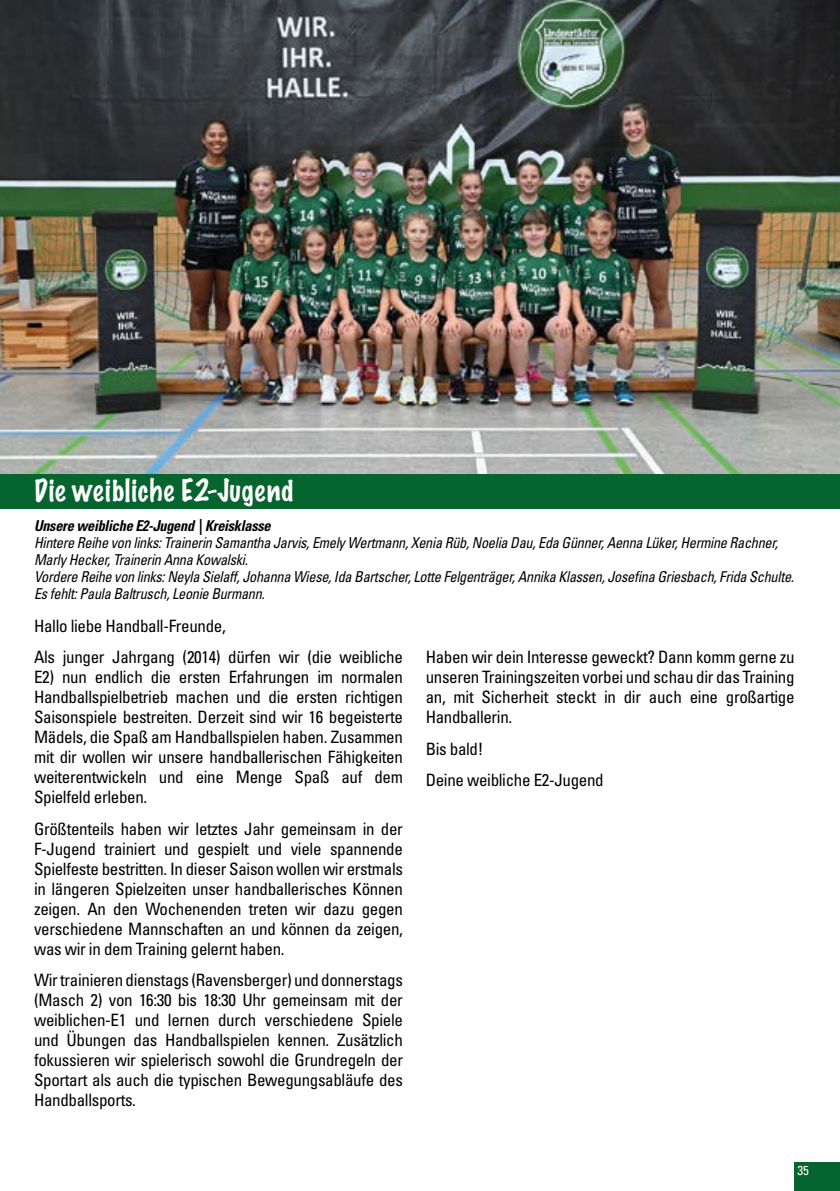
<style>
.page{position:relative;width:840px;height:1191px;background:#fff}
.page>*{position:absolute;margin:0;border:0;box-sizing:border-box;transform-origin:0 0}
.t1{font:100 28px "Marker Felt";letter-spacing:.03em;color:#fff}
.t2{font:condensed 17px/20px "Univers LT Std";letter-spacing:-.02em;color:#000;text-align:justify}
.t3{font:italic condensed 15px/17px "Univers LT Std";letter-spacing:-.02em;color:#000;scale:.95 1}
.t4{font:italic 700 condensed 15px "Univers LT Std";letter-spacing:-.02em;color:#000;scale:.95 1}
.t5{font:condensed 13px "Univers LT Std";color:#fff}
</style>
<div class="page">
<img style="left:0;top:0;width:839px;height:475px">
<div style="left:0;top:475px;width:839px;height:34px;background:#06652e"></div>
<div style="left:794px;top:1162px;width:45px;height:29px;background:#06652e"></div>
<h1 class="t1" style="left:34px;top:468px;width:261px">Die weibliche E2-Jugend</h1>
<p class="t4" style="left:34px;top:516px;width:250px">Unsere weibliche E2-Jugend | Kreisklasse</p>
<p class="t3" style="left:34px;top:534px;width:801px">Hintere Reihe von links: Trainerin Samantha Jarvis, Emely Wertmann, Xenia Rüb, Noelia Dau, Eda Günner, Aenna Lüker, Hermine Rachner, Marly Hecker, Trainerin Anna Kowalski.<br>Vordere Reihe von links: Neyla Sielaff, Johanna Wiese, Ida Bartscher, Lotte Felgenträger, Annika Klassen, Josefina Griesbach, Frida Schulte.<br>Es fehlt: Paula Baltrusch, Leonie Burmann.</p>
<p class="t2" style="left:34px;top:610px;width:370px;line-height:31.4px">Hallo liebe Handball-Freunde,<br>Als junger Jahrgang (2014) dürfen wir (die weibliche</p>
<p class="t2" style="left:34px;top:667px;width:370px">E2) nun endlich die ersten Erfahrungen im normalen Handballspielbetrieb machen und die ersten richtigen Saisonspiele bestreiten. Derzeit sind wir 16 begeisterte Mädels, die Spaß am Handballspielen haben. Zusammen mit dir wollen wir unsere handballerischen Fähigkeiten weiterentwickeln und eine Menge Spaß auf dem Spielfeld erleben.</p>
<p class="t2" style="left:34px;top:818px;width:370px">Größtenteils haben wir letztes Jahr gemeinsam in der F-Jugend trainiert und gespielt und viele spannende Spielfeste bestritten. In dieser Saison wollen wir erstmals in längeren Spielzeiten unser handballerisches Können zeigen. An den Wochenenden treten wir dazu gegen verschiedene Mannschaften an und können da zeigen, was wir in dem Training gelernt haben.</p>
<p class="t2" style="left:34px;top:969px;width:370px">Wir trainieren dienstags (Ravensberger) und donnerstags (Masch 2) von 16:30 bis 18:30 Uhr gemeinsam mit der weiblichen-E1 und lernen durch verschiedene Spiele und Übungen das Handballspielen kennen. Zusätzlich fokussieren wir spielerisch sowohl die Grundregeln der Sportart als auch die typischen Bewegungsabläufe des Handballsports.</p>
<p class="t2" style="left:425px;top:647px;width:370px">Haben wir dein Interesse geweckt? Dann komm gerne zu unseren Trainingszeiten vorbei und schau dir das Training an, mit Sicherheit steckt in dir auch eine großartige Handballerin.</p>
<p class="t2" style="left:425px;top:732px;width:179px;line-height:31.4px">Bis bald!<br>Deine weibliche E2-Jugend</p>
<p class="t5" style="left:797px;top:1162px;width:13px">35</p>
</div>
